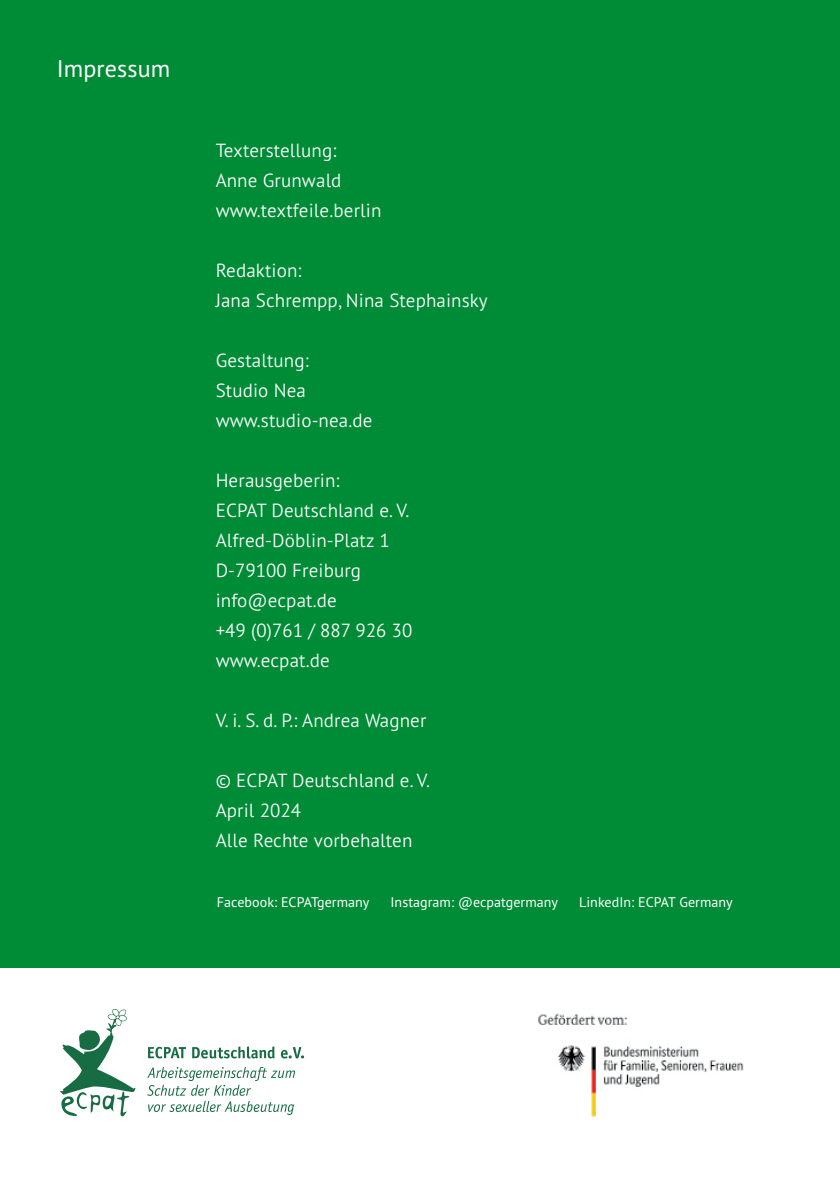
<style>
.page{position:relative;width:840px;height:1191px;background:#fff}
.page>*{position:absolute;margin:0;border:0;box-sizing:border-box;transform-origin:0 0}
.Header_new{font:24px "PT Sans Pro";letter-spacing:.005em;color:#fff}
.Fließtext_new{font:300 19px/30px "PT Sans Pro";letter-spacing:.005em;color:#fff}
.Fließtext_new-2{font:14px "PT Sans Pro";letter-spacing:.005em;color:#fff}
</style>
<div class="page">
<svg style="left:60px;top:1009px;width:76px;height:107px"></svg>
<svg style="left:148px;top:1046px;width:156px;height:12px"></svg>
<svg style="left:147px;top:1067px;width:148px;height:48px"></svg>
<div style="left:0;top:0;width:839px;height:967px;background:#008c36"></div>
<img style="left:538px;top:1013px;width:206px;height:104px">
<p class="Header_new" style="left:57px;top:53px;width:115px">Impressum</p>
<p class="Fließtext_new" style="left:215px;top:134px;width:167px">Texterstellung:<br>Anne Grunwald www.textfeile.berlin</p>
<p class="Fließtext_new" style="left:215px;top:254px;width:273px">Redaktion:<br>Jana Schrempp, Nina Stephainsky</p>
<p class="Fließtext_new" style="left:215px;top:344px;width:158px">Gestaltung:<br>Studio Nea www.studio-nea.de</p>
<p class="Fließtext_new" style="left:215px;top:464px;width:198px">Herausgeberin:<br>ECPAT Deutschland e. V.<br>Alfred-Döblin-Platz 1<br>D-79100 Freiburg info@ecpat.de<br>+49 (0)761 / 887 926 30 www.ecpat.de</p>
<p class="Fließtext_new" style="left:215px;top:704px;width:212px">V. i. S. d. P.: Andrea Wagner</p>
<p class="Fließtext_new" style="left:215px;top:764px;width:216px">© ECPAT Deutschland e. V.<br>April 2024<br>Alle Rechte vorbehalten</p>
<p class="Fließtext_new-2" style="left:217px;top:893px;width:517px">Facebook: ECPATgermany Instagram: @ecpatgermany LinkedIn: ECPAT Germany</p>
</div>
